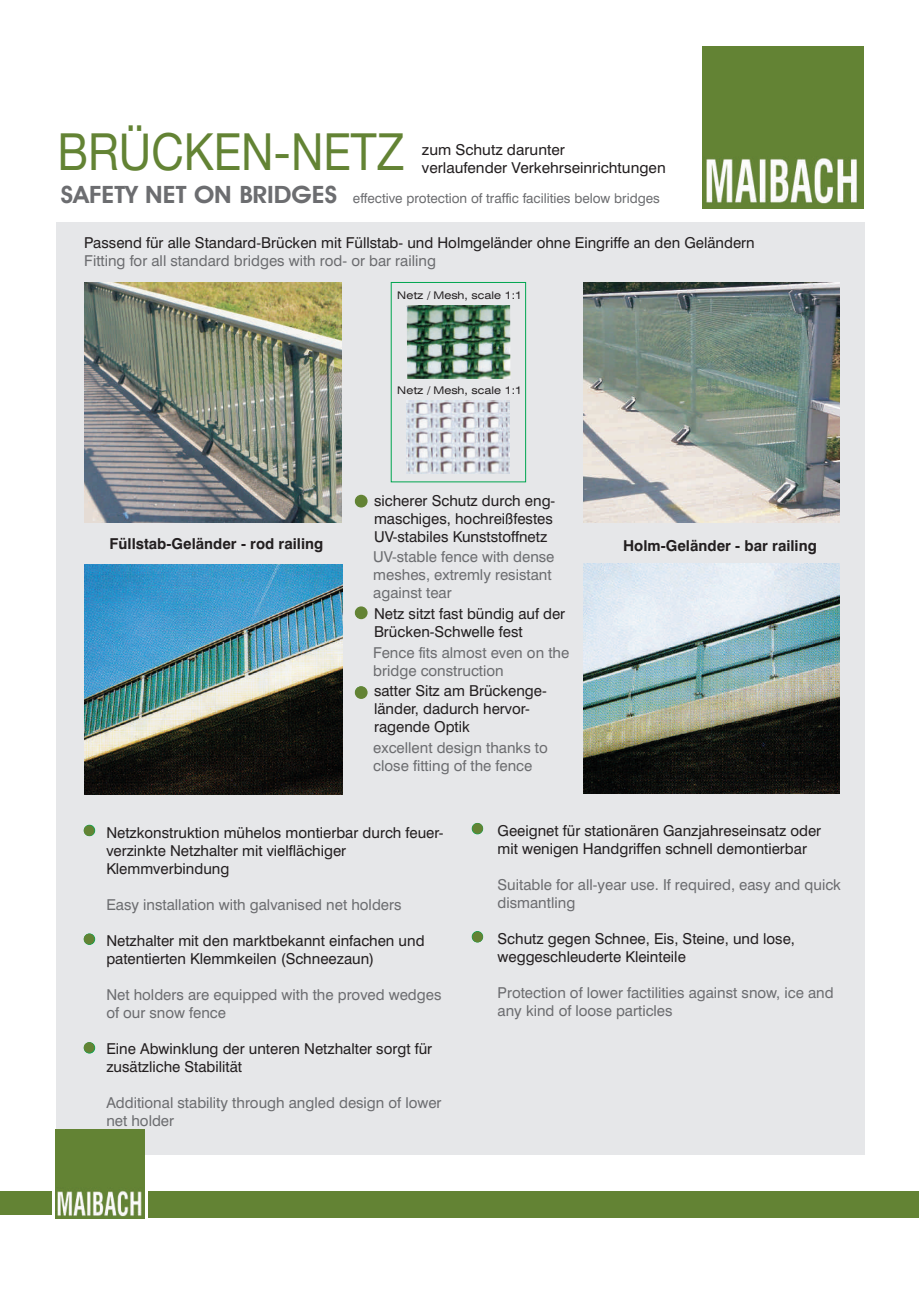
<style>
.page{position:relative;width:919px;height:1289px;background:#fff}
.page>*{position:absolute;margin:0;border:0;box-sizing:border-box;transform-origin:0 0}
.t1{font:51px "Helvetica Neue";color:#638334;scale:.88 1}
.t2{font:700 24px "Avant Garde IT Cby BT";color:#6c6d70;scale:1.07 1}
.t3{font:15px/18px "Swiss 721 BT";color:#231f20}
.t4{font:15px/18px "Swiss 721 BT";color:#6c6d70}
.t5{font:700 15px "Swiss 721 BT";color:#231f20}
.t6{font:13.5px "Swiss 721 BT";color:#6c6d70}
.t7{font:expanded 10.5px "Swiss 721 BT";color:#231f20}
</style>
<div class="page">
<div style="left:56px;top:222px;width:808px;height:932px;background:#e6e7e9"></div>
<img style="left:84px;top:564px;width:258px;height:230px">
<div style="left:391px;top:282px;width:135px;height:200px;border:1px solid #00a54f"></div>
<img style="left:406px;top:305px;width:104px;height:74px">
<img style="left:406px;top:400px;width:103px;height:73px">
<div style="left:84px;top:825px;width:11px;height:10px;border:1px solid #00a54f;border-radius:50%"></div>
<div style="left:84px;top:933px;width:11px;height:11px;border:1px solid #00a54f;border-radius:50%"></div>
<div style="left:84px;top:1042px;width:11px;height:11px;border:1px solid #00a54f;border-radius:50%"></div>
<div style="left:472px;top:823px;width:10px;height:10px;background:#88c7a3;border-radius:50%"></div>
<div style="left:472px;top:823px;width:11px;height:11px;border:1px solid #00a54f;border-radius:50%"></div>
<img style="left:583px;top:563px;width:256px;height:230px">
<img style="left:84px;top:282px;width:258px;height:240px">
<img style="left:583px;top:282px;width:256px;height:240px">
<div style="left:0;top:1191px;width:51px;height:23px;background:#638334"></div>
<div style="left:149px;top:1191px;width:769px;height:26px;background:#638334"></div>
<img style="left:55px;top:1129px;width:90px;height:89px">
<img style="left:702px;top:47px;width:161px;height:161px">
<div style="left:355px;top:495px;width:12px;height:12px;background:#638334;border-radius:50%"></div>
<div style="left:355px;top:606px;width:12px;height:13px;background:#638334;border-radius:50%"></div>
<div style="left:355px;top:686px;width:12px;height:13px;background:#638334;border-radius:50%"></div>
<div style="left:472px;top:823px;width:11px;height:10px;background:#638334;border-radius:50%"></div>
<div style="left:472px;top:931px;width:11px;height:11px;background:#638334;border-radius:50%"></div>
<div style="left:84px;top:825px;width:10px;height:11px;background:#638334;border-radius:50%"></div>
<div style="left:84px;top:933px;width:10px;height:11px;background:#638334;border-radius:50%"></div>
<div style="left:84px;top:1042px;width:10px;height:10px;background:#638334;border-radius:50%"></div>
<h1 class="t1" style="left:57px;top:115px;width:395px">BRÜCKEN-NETZ</h1>
<p class="t3" style="left:422px;top:143px;width:245px">zum Schutz darunter<br>verlaufender Verkehrseinrichtungen</p>
<p class="t6" style="left:353px;top:189px;width:308px">effective protection of traffic facilities below bridges</p>
<p class="t3" style="left:84px;top:235px;width:672px">Passend für alle Standard-Brücken mit Füllstab- und Holmgeländer ohne Eingriffe an den Geländern</p>
<p class="t4" style="left:84px;top:254px;width:353px">Fitting for all standard bridges with rod- or bar railing</p>
<p class="t7" style="left:397px;top:288px;width:126px">Netz / Mesh, scale 1:1</p>
<h2 class="t2" style="left:61px;top:179px;width:260px">SAFETY NET ON BRIDGES</h2>
<p class="t5" style="left:110px;top:534px;width:215px">Füllstab-Geländer - rod railing</p>
<p class="t7" style="left:397px;top:383px;width:126px">Netz / Mesh, scale 1:1</p>
<p class="t3" style="left:374px;top:493px;width:183px">sicherer Schutz durch eng&shy;maschiges, hochreißfestes<br>UV-stabiles Kunststoffnetz</p>
<p class="t4" style="left:373px;top:549px;width:183px">UV-stable fence with dense meshes, extremly resistant against tear</p>
<p class="t3" style="left:374px;top:606px;width:193px">Netz sitzt fast bündig auf der<br>Brücken-Schwelle fest</p>
<p class="t4" style="left:373px;top:645px;width:197px">Fence fits almost even on the bridge construction</p>
<p class="t3" style="left:374px;top:683px;width:174px">satter Sitz am Brückenge&shy;länder, dadurch hervor&shy;ragende Optik</p>
<p class="t4" style="left:373px;top:740px;width:176px">excellent design thanks to close fitting of the fence</p>
<p class="t5" style="left:623px;top:535px;width:195px">Holm-Geländer - bar railing</p>
<p class="t3" style="left:106px;top:824px;width:339px">Netzkonstruktion mühelos montierbar durch feuer&shy;verzinkte Netzhalter mit vielflächiger<br>Klemmverbindung</p>
<p class="t4" style="left:106px;top:896px;width:297px">Easy installation with galvanised net holders</p>
<p class="t3" style="left:106px;top:932px;width:320px">Netzhalter mit den marktbekannt einfachen und patentierten Klemmkeilen (Schneezaun)</p>
<p class="t4" style="left:106px;top:986px;width:336px">Net holders are equipped with the proved wedges of our snow fence</p>
<p class="t3" style="left:106px;top:1040px;width:327px">Eine Abwinklung der unteren Netzhalter sorgt für zusätzliche Stabilität</p>
<p class="t4" style="left:106px;top:1094px;width:337px">Additional stability through angled design of lower net holder</p>
<p class="t3" style="left:497px;top:823px;width:325px">Geeignet für stationären Ganzjahreseinsatz oder mit wenigen Handgriffen schnell demontierbar</p>
<p class="t4" style="left:497px;top:877px;width:345px">Suitable for all-year use. If required, easy and quick dismantling</p>
<p class="t3" style="left:497px;top:931px;width:299px">Schutz gegen Schnee, Eis, Steine, und lose, weggeschleuderte Kleinteile</p>
<p class="t4" style="left:497px;top:985px;width:337px">Protection of lower factilities against snow, ice and any kind of loose particles</p>
</div>
